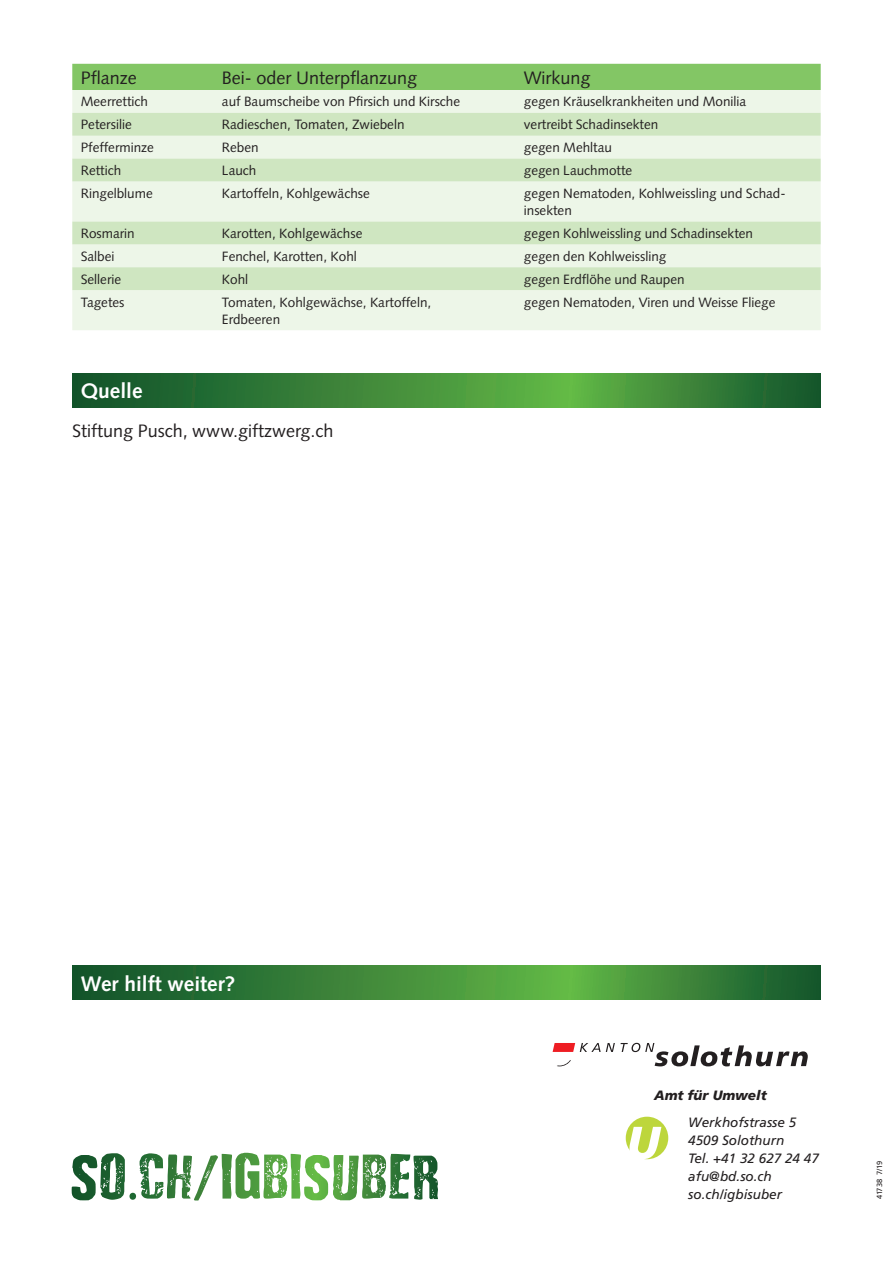
<style>
.page{position:relative;width:893px;height:1263px;background:#fff}
.page>*{position:absolute;margin:0;border:0;box-sizing:border-box;transform-origin:0 0}
.t1{font:700 21px "Syntax";color:#fff}
.t2{font:18px "Syntax";color:#231f20}
.t3{font:13.5px/17.2px "Syntax";color:#231f20}
.t4{font:italic 13.5px/18px "Frutiger LT Com";color:#231f20}
.t5{font:italic 900 13.5px "Frutiger LT Com";color:#231f20}
.t6{font:7.5px "Frutiger LT Com";letter-spacing:-.04em;color:#231f20}
</style>
<div class="page">
<div style="left:72px;top:64px;width:749px;height:26px;background:#83c665"></div>
<div style="left:72px;top:90px;width:749px;height:240px;background:#edf6e8"></div>
<svg style="left:72px;top:113px;width:749px;height:177px;background:#ddedd4"></svg>
<svg style="left:72px;top:966px;width:749px;height:34px;background:#398338"></svg>
<svg style="left:72px;top:373px;width:749px;height:34px;background:#398338"></svg>
<svg style="left:236px;top:1153px;width:24px;height:45px"></svg>
<svg style="left:552px;top:1043px;width:256px;height:23px"></svg>
<div style="left:621px;top:1112px;width:52px;height:52px;border:9px solid #fff;border-radius:50%"></div>
<div style="left:626px;top:1117px;width:42px;height:42px;background:#bdd63c;border-radius:50%"></div>
<svg style="left:629px;top:1127px;width:32px;height:32px"></svg>
<h2 class="t2" style="left:81px;top:67px;width:58px">Pflanze</h2>
<h2 class="t2" style="left:222px;top:67px;width:197px">Bei- oder Unterpflanzung</h2>
<h2 class="t2" style="left:524px;top:67px;width:68px">Wirkung</h2>
<p class="t3" style="left:81px;top:93px;width:69px">Meerrettich</p>
<p class="t3" style="left:222px;top:93px;width:240px">auf Baumscheibe von Pfirsich und Kirsche</p>
<p class="t3" style="left:524px;top:93px;width:224px">gegen Kräuselkrankheiten und Monilia</p>
<p class="t3" style="left:81px;top:116px;width:52px">Petersilie</p>
<p class="t3" style="left:222px;top:116px;width:184px">Radieschen, Tomaten, Zwiebeln</p>
<p class="t3" style="left:524px;top:116px;width:136px">vertreibt Schadinsekten</p>
<p class="t3" style="left:81px;top:139px;width:75px">Pfefferminze</p>
<p class="t3" style="left:222px;top:139px;width:38px">Reben</p>
<p class="t3" style="left:524px;top:139px;width:90px">gegen Mehltau</p>
<p class="t3" style="left:81px;top:162px;width:42px">Rettich</p>
<p class="t3" style="left:222px;top:162px;width:36px">Lauch</p>
<p class="t3" style="left:524px;top:162px;width:110px">gegen Lauchmotte</p>
<p class="t3" style="left:81px;top:185px;width:74px">Ringelblume</p>
<p class="t3" style="left:222px;top:185px;width:149px">Kartoffeln, Kohlgewächse</p>
<p class="t3" style="left:524px;top:185px;width:263px">gegen Nematoden, Kohlweissling und Schad&shy;insekten</p>
<p class="t3" style="left:81px;top:225px;width:56px">Rosmarin</p>
<p class="t3" style="left:222px;top:225px;width:142px">Karotten, Kohlgewächse</p>
<p class="t3" style="left:524px;top:225px;width:231px">gegen Kohlweissling und Schadinsekten</p>
<p class="t3" style="left:81px;top:248px;width:35px">Salbei</p>
<p class="t3" style="left:222px;top:248px;width:136px">Fenchel, Karotten, Kohl</p>
<p class="t3" style="left:524px;top:248px;width:144px">gegen den Kohlweissling</p>
<p class="t3" style="left:81px;top:270px;width:42px">Sellerie</p>
<p class="t3" style="left:222px;top:270px;width:28px">Kohl</p>
<p class="t3" style="left:524px;top:270px;width:162px">gegen Erdflöhe und Raupen</p>
<p class="t3" style="left:81px;top:293px;width:45px">Tagetes</p>
<p class="t3" style="left:222px;top:293px;width:211px">Tomaten, Kohlgewächse, Kartoffeln,<br>Erdbeeren</p>
<p class="t3" style="left:524px;top:293px;width:253px">gegen Nematoden, Viren und Weisse Fliege</p>
<h1 class="t1" style="left:81px;top:379px;width:63px">Quelle</h1>
<h2 class="t2" style="left:72px;top:420px;width:263px">Stiftung Pusch, www.giftzwerg.ch</h2>
<h1 class="t1" style="left:81px;top:971px;width:156px">Wer hilft weiter?</h1>
<p class="t5" style="left:654px;top:1087px;width:113px">Amt für Umwelt</p>
<p class="t4" style="left:688px;top:1113px;width:132px">Werkhofstrasse 5<br>4509 Solothurn<br>Tel. +41 32 627 24 47 afu@bd.so.ch so.ch/igbisuber</p>
<p class="t6" style="left:875px;top:1199px;width:40px;rotate:-90deg">41738 7/19</p>
</div>
